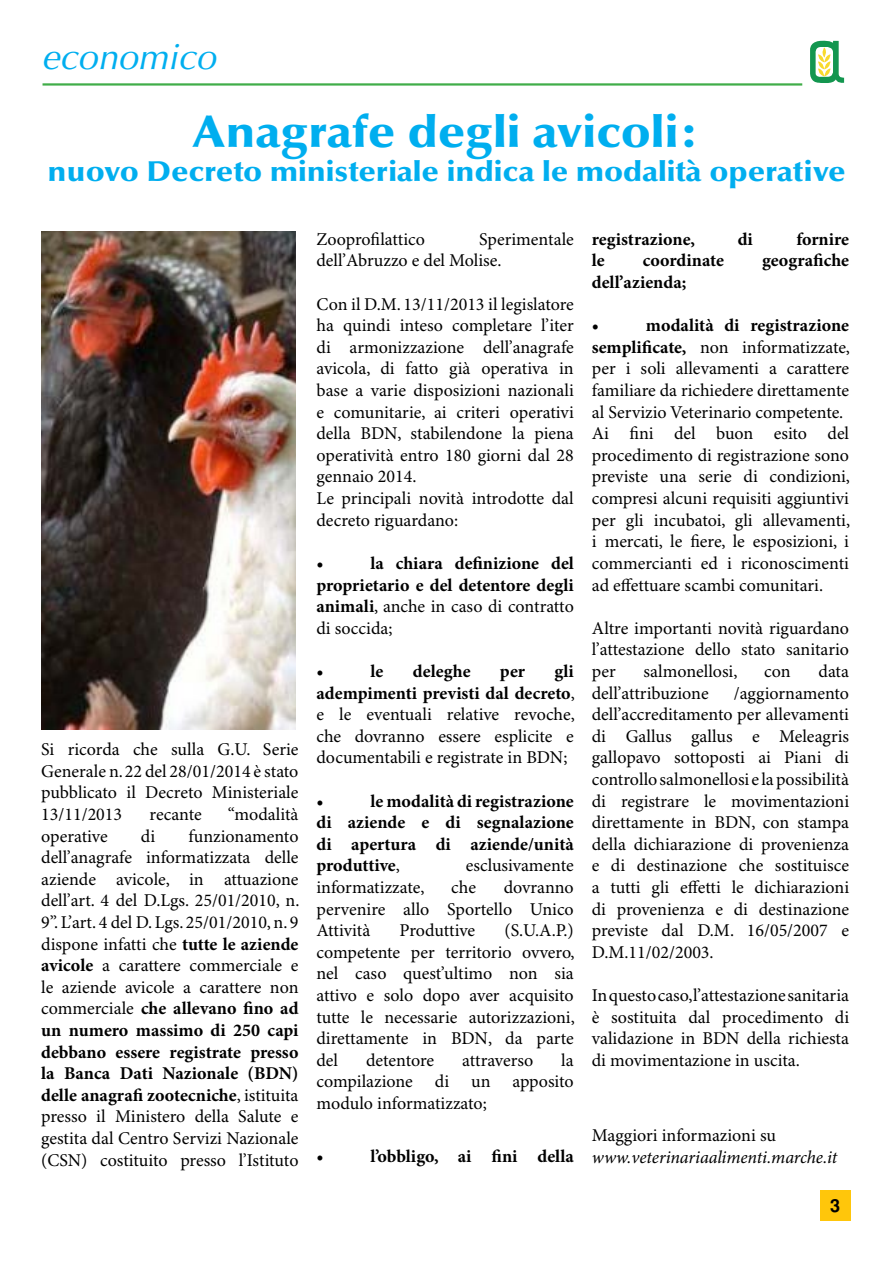
<style>
.page{position:relative;width:893px;height:1263px;background:#fff}
.page>*{position:absolute;margin:0;border:0;box-sizing:border-box;transform-origin:0 0}
.t1{font:900 45px "Optima";color:#00aeef;scale:1.1 1}
.t2{font:italic 36px "Optima";color:#00aeef}
.t3{font:900 28.5px "Optima";color:#00aeef;scale:1.1 1}
.t4{font:18px/21.6px "Minion Pro";color:#000;text-align:justify}
.t5{font:700 18px/21.6px "Minion Pro";color:#000;text-align:justify}
.t6{font:italic 18px "Minion Pro";letter-spacing:-.005em;color:#000}
.t7{font:700 18px "Helvetica";color:#000}
.s1{font-weight:700}
.s2{font-weight:400}
</style>
<div class="page">
<div style="left:820px;top:1190px;width:30px;height:30px;background:#ffc60b"></div>
<svg style="left:810px;top:40px;width:34px;height:43px"></svg>
<hr style="left:43px;top:83px;width:759px;height:3px;background:#41ad49">
<img style="left:41px;top:232px;width:254px;height:497px">
<h2 class="t2" style="left:42px;top:36px;width:176px">economico</h2>
<h1 class="t1" style="left:193px;top:105px;width:463px">Anagrafe degli avicoli:</h1>
<h3 class="t3" style="left:47px;top:155px;width:727px">nuovo Decreto ministeriale indica le modalità operative</h3>
<p class="t4" style="left:41px;top:739px;width:259px">Si ricorda che sulla G.U. Serie Generale n. 22 del 28/01/2014 è stato pubblicato il Decreto Ministeriale 13/11/2013</p>
<p class="t4" style="left:150px;top:804px;width:54px">recante</p>
<p class="t4" style="left:228px;top:804px;width:72px">“modalità</p>
<p class="t4" style="left:41px;top:826px;width:260px;text-indent:147px">funzionamento dell’anagrafe informatizzata delle aziende avicole, in attuazione dell’art. 4 del D.Lgs. 25/01/2010, n.<br>9”. L’art. 4 del D. Lgs. 25/01/2010, n. 9 dispone infatti che <span class="s1">tutte le aziende avicole</span> a carattere commerciale e le aziende avicole a carattere non commerciale <span class="s1">che allevano fino ad un numero massimo di 250 capi debbano essere registrate presso la Banca Dati Nazionale (BDN) delle anagrafi zootecniche</span>, istituita presso il Ministero della Salute e gestita dal Centro Servizi Nazionale (CSN) costituito presso l’Istituto</p>
<p class="t4" style="left:41px;top:826px;width:68px">operative</p>
<p class="t4" style="left:141px;top:826px;width:16px">di</p>
<p class="t4" style="left:316px;top:229px;width:259px;text-indent:163px">Sperimentale dell’Abruzzo e del Molise.</p>
<p class="t4" style="left:316px;top:294px;width:259px;text-align:left">Con il D.M. 13/11/2013 il legislatore ha quindi inteso completare l’iter di armonizzazione dell’anagrafe avicola, di fatto già operativa in base a varie disposizioni nazionali e comunitarie, ai criteri operativi della BDN, stabilendone la piena operatività entro 180 giorni dal 28 gennaio 2014.<br>Le principali novità introdotte dal decreto riguardano:</p>
<p class="t5" style="left:316px;top:553px;width:9px">•</p>
<p class="t4" style="left:316px;top:229px;width:110px">Zooprofilattico</p>
<p class="t5" style="left:316px;top:553px;width:259px;text-indent:54px">la chiara definizione del proprietario e del detentore degli animali<span class="s2">, anche in caso di contratto di soccida;</span></p>
<p class="t5" style="left:316px;top:661px;width:9px">•</p>
<p class="t5" style="left:370px;top:661px;width:14px">le</p>
<p class="t5" style="left:413px;top:661px;width:59px">deleghe</p>
<p class="t5" style="left:500px;top:661px;width:27px">per</p>
<p class="t4" style="left:316px;top:661px;width:260px;text-indent:238px"><span class="s1">gli adempimenti previsti dal decreto</span>, e le eventuali relative revoche, che dovranno essere esplicite e documentabili e registrate in BDN;</p>
<p class="t5" style="left:316px;top:791px;width:9px">•</p>
<p class="t5" style="left:316px;top:791px;width:259px;text-indent:54px">le modalità di registrazione di aziende e di segnalazione di apertura di aziende/unità produttive<span class="s2">,</span></p>
<p class="t4" style="left:466px;top:855px;width:109px">esclusivamente</p>
<p class="t4" style="left:316px;top:877px;width:259px;text-indent:187px">dovranno pervenire allo Sportello Unico Attività</p>
<p class="t4" style="left:316px;top:877px;width:109px">informatizzate,</p>
<p class="t4" style="left:451px;top:877px;width:26px">che</p>
<p class="t4" style="left:399px;top:920px;width:77px">Produttive</p>
<p class="t4" style="left:316px;top:920px;width:260px;text-indent:188px">(S.U.A.P.) competente per territorio ovvero, nel caso quest’ultimo non sia attivo e solo dopo aver acquisito tutte le necessarie autorizzazioni, direttamente in BDN, da parte del</p>
<p class="t4" style="left:316px;top:1050px;width:259px;text-indent:245px">la compilazione di un apposito modulo informatizzato;</p>
<p class="t4" style="left:366px;top:1050px;width:70px">detentore</p>
<p class="t4" style="left:462px;top:1050px;width:73px">attraverso</p>
<p class="t5" style="left:316px;top:1146px;width:9px">•</p>
<p class="t5" style="left:370px;top:1146px;width:205px">l’obbligo, ai fini della</p>
<p class="t5" style="left:592px;top:229px;width:105px">registrazione,</p>
<p class="t5" style="left:738px;top:229px;width:17px">di</p>
<p class="t5" style="left:796px;top:229px;width:54px">fornire</p>
<p class="t5" style="left:592px;top:251px;width:14px">le</p>
<p class="t5" style="left:643px;top:251px;width:82px">coordinate</p>
<p class="t5" style="left:762px;top:251px;width:89px">geografiche</p>
<p class="t5" style="left:592px;top:272px;width:96px">dell’azienda;</p>
<p class="t5" style="left:592px;top:315px;width:9px">•</p>
<p class="t4" style="left:592px;top:315px;width:260px;text-align:left;text-indent:54px"><span class="s1">modalità di registrazione semplificate,</span> non informatizzate, per i soli allevamenti a carattere familiare da richiedere direttamente al Servizio Veterinario competente.<br>Ai fini del buon esito del procedimento di registrazione sono previste una serie di condizioni, compresi alcuni requisiti aggiuntivi per gli incubatoi, gli allevamenti, i mercati, le fiere, le esposizioni, i commercianti ed i riconoscimenti ad effettuare scambi comunitari.</p>
<p class="t4" style="left:592px;top:618px;width:259px">Altre importanti novità riguardano l’attestazione dello stato sanitario per</p>
<p class="t4" style="left:643px;top:661px;width:95px">salmonellosi,</p>
<p class="t4" style="left:764px;top:661px;width:28px">con</p>
<p class="t4" style="left:818px;top:661px;width:32px">data</p>
<p class="t4" style="left:592px;top:683px;width:118px">dell’attribuzione</p>
<p class="t4" style="left:592px;top:683px;width:259px;text-indent:142px">/aggiornamento dell’accreditamento per allevamenti di Gallus gallus e Meleagris gallopavo sottoposti ai Piani di controllo salmonellosi e la possibilità di registrare le movimentazioni direttamente in BDN, con stampa della dichiarazione di provenienza e di destinazione che sostituisce a tutti gli effetti le dichiarazioni di provenienza e di destinazione previste dal D.M. 16/05/2007 e D.M.11/02/2003.</p>
<p class="t4" style="left:592px;top:985px;width:259px">In questo caso, l’attestazione sanitaria è sostituita dal procedimento di validazione in BDN della richiesta di movimentazione in uscita.</p>
<p class="t4" style="left:592px;top:1125px;width:186px">Maggiori informazioni su</p>
<p class="t6" style="left:592px;top:1146px;width:247px">www.veterinariaalimenti.marche.it</p>
<p class="t7" style="left:830px;top:1195px;width:12px">3</p>
</div>
